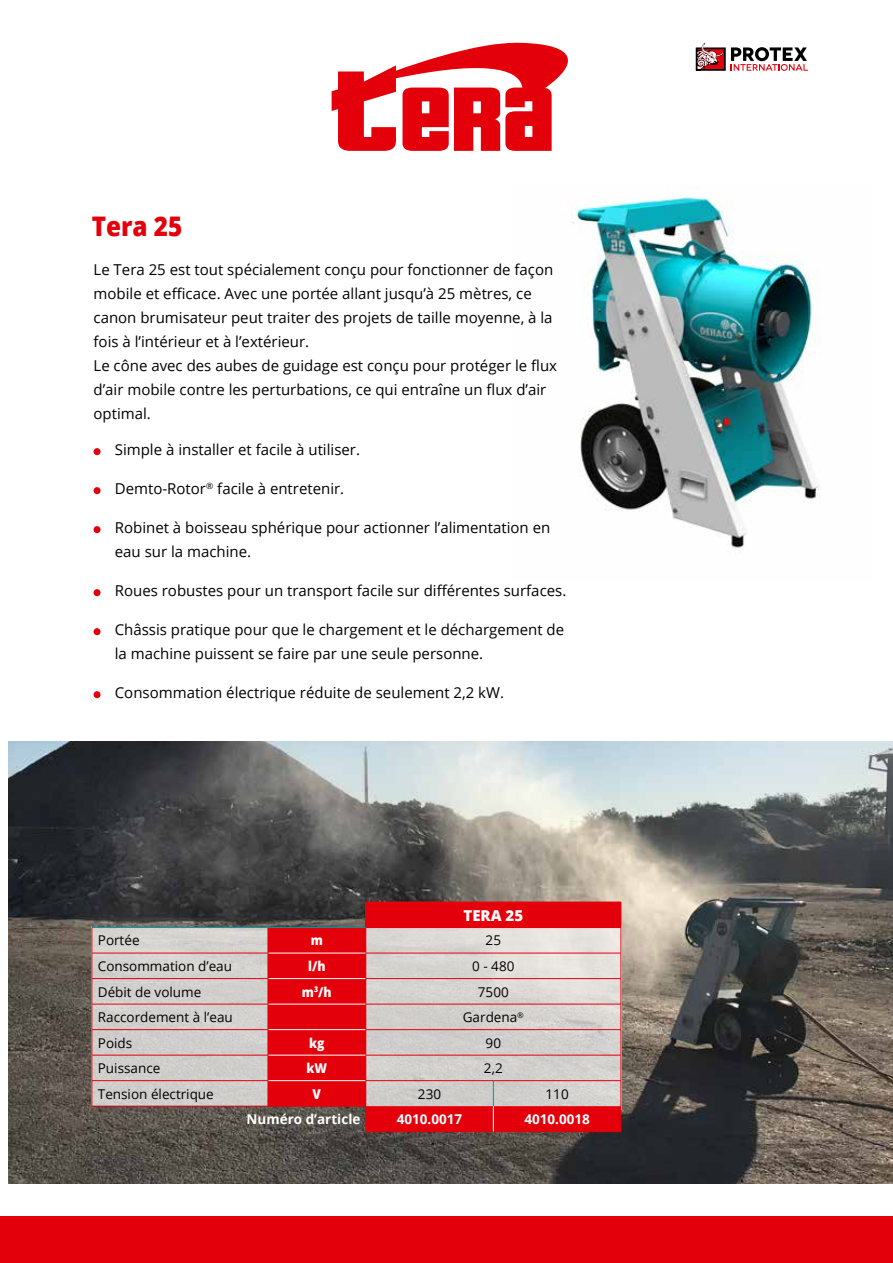
<style>
.page{position:relative;width:893px;height:1263px;background:#fff}
.page>*{position:absolute;margin:0;border:0;box-sizing:border-box;transform-origin:0 0}
.t1{font:800 27px "Open Sans";color:#e3000b;scale:.9 1}
.t2{font:15px/24px "Open Sans";color:#000}
.t3{font:800 15px "Open Sans";color:#fff}
.t4{font:13.5px "Open Sans";color:#000}
.t5{font:700 13.5px "Open Sans";color:#fff}
.t6{font:800 13.5px "Open Sans";color:#fff;scale:.9 1}
</style>
<div class="page">
<img style="left:9px;top:742px;width:884px;height:441px">
<div style="left:0;top:1216px;width:893px;height:47px;background:#e3000b"></div>
<img style="left:573px;top:193px;width:248px;height:355px">
<div style="left:94px;top:448px;width:7px;height:7px;background:#e3000b;border-radius:50%"></div>
<div style="left:94px;top:487px;width:7px;height:7px;background:#e3000b;border-radius:50%"></div>
<div style="left:94px;top:526px;width:7px;height:7px;background:#e3000b;border-radius:50%"></div>
<div style="left:94px;top:589px;width:7px;height:7px;background:#e3000b;border-radius:50%"></div>
<div style="left:94px;top:628px;width:7px;height:7px;background:#e3000b;border-radius:50%"></div>
<div style="left:94px;top:691px;width:7px;height:7px;background:#e3000b;border-radius:50%"></div>
<div style="left:92px;top:927px;width:176px;height:179px;background:#d2d0cd"></div>
<hr style="left:92px;top:1106px;width:176px;height:1px;background:#e3000b">
<hr style="left:92px;top:927px;width:176px;height:1px;background:#0094a9">
<hr style="left:92px;top:953px;width:176px;height:1px;background:#e3000b">
<hr style="left:92px;top:978px;width:176px;height:1px;background:#e3000b">
<hr style="left:92px;top:1004px;width:176px;height:1px;background:#e3000b">
<hr style="left:92px;top:1029px;width:176px;height:1px;background:#e3000b">
<hr style="left:92px;top:1055px;width:176px;height:1px;background:#e3000b">
<hr style="left:92px;top:1080px;width:176px;height:1px;background:#e3000b">
<svg style="left:92px;top:928px;width:1px;height:178px"></svg>
<svg style="left:268px;top:902px;width:354px;height:230px;background:#d3787b"></svg>
<svg style="left:332px;top:42px;width:236px;height:109px"></svg>
<svg style="left:696px;top:43px;width:112px;height:28px"></svg>
<h1 class="t1" style="left:92px;top:205px;width:102px">Tera 25</h1>
<p class="t2" style="left:94px;top:257px;width:465px">Le Tera 25 est tout spécialement conçu pour fonctionner de façon mobile et efficace. Avec une portée allant jusqu’à 25 mètres, ce canon brumisateur peut traiter des projets de taille moyenne, à la fois à l’intérieur et à l’extérieur.<br>Le cône avec des aubes de guidage est conçu pour protéger le flux d’air mobile contre les perturbations, ce qui entraîne un flux d’air optimal.</p>
<p class="t2" style="left:115px;top:437px;width:247px">Simple à installer et facile à utiliser.</p>
<p class="t2" style="left:115px;top:476px;width:231px">Demto-Rotor<sup>®</sup> facile à entretenir.</p>
<p class="t2" style="left:115px;top:515px;width:437px">Robinet à boisseau sphérique pour actionner l’alimentation en eau sur la machine.</p>
<p class="t2" style="left:115px;top:578px;width:453px">Roues robustes pour un transport facile sur différentes surfaces.</p>
<p class="t2" style="left:115px;top:617px;width:451px">Châssis pratique pour que le chargement et le déchargement de la machine puissent se faire par une seule personne.</p>
<p class="t2" style="left:115px;top:680px;width:391px">Consommation électrique réduite de seulement 2,2 kW.</p>
<p class="t3" style="left:463px;top:904px;width:61px">TERA 25</p>
<p class="t4" style="left:98px;top:931px;width:43px">Portée</p>
<p class="t6" style="left:311px;top:930px;width:15px">m</p>
<p class="t4" style="left:486px;top:931px;width:17px">25</p>
<p class="t4" style="left:98px;top:957px;width:136px">Consommation d’eau</p>
<p class="t6" style="left:308px;top:956px;width:21px">l/h</p>
<p class="t4" style="left:472px;top:957px;width:44px">0 - 480</p>
<p class="t4" style="left:98px;top:982px;width:105px">Débit de volume</p>
<p class="t6" style="left:302px;top:981px;width:35px">m<sup>3</sup>/h</p>
<p class="t4" style="left:478px;top:982px;width:32px">7500</p>
<p class="t4" style="left:98px;top:1008px;width:136px">Raccordement à l’eau</p>
<p class="t4" style="left:463px;top:1008px;width:63px">Gardena<sup>®</sup></p>
<p class="t4" style="left:98px;top:1033px;width:36px">Poids</p>
<p class="t6" style="left:309px;top:1032px;width:19px">kg</p>
<p class="t4" style="left:486px;top:1033px;width:17px">90</p>
<p class="t4" style="left:98px;top:1059px;width:64px">Puissance</p>
<p class="t6" style="left:307px;top:1058px;width:24px">kW</p>
<p class="t4" style="left:484px;top:1059px;width:20px">2,2</p>
<p class="t4" style="left:98px;top:1084px;width:117px">Tension électrique</p>
<p class="t6" style="left:313px;top:1083px;width:11px">V</p>
<p class="t4" style="left:418px;top:1084px;width:25px">230</p>
<p class="t4" style="left:546px;top:1084px;width:25px">110</p>
<p class="t5" style="left:247px;top:1110px;width:115px">Numéro d’article</p>
<p class="t5" style="left:397px;top:1110px;width:67px">4010.0017</p>
<p class="t5" style="left:524px;top:1110px;width:67px">4010.0018</p>
</div>
